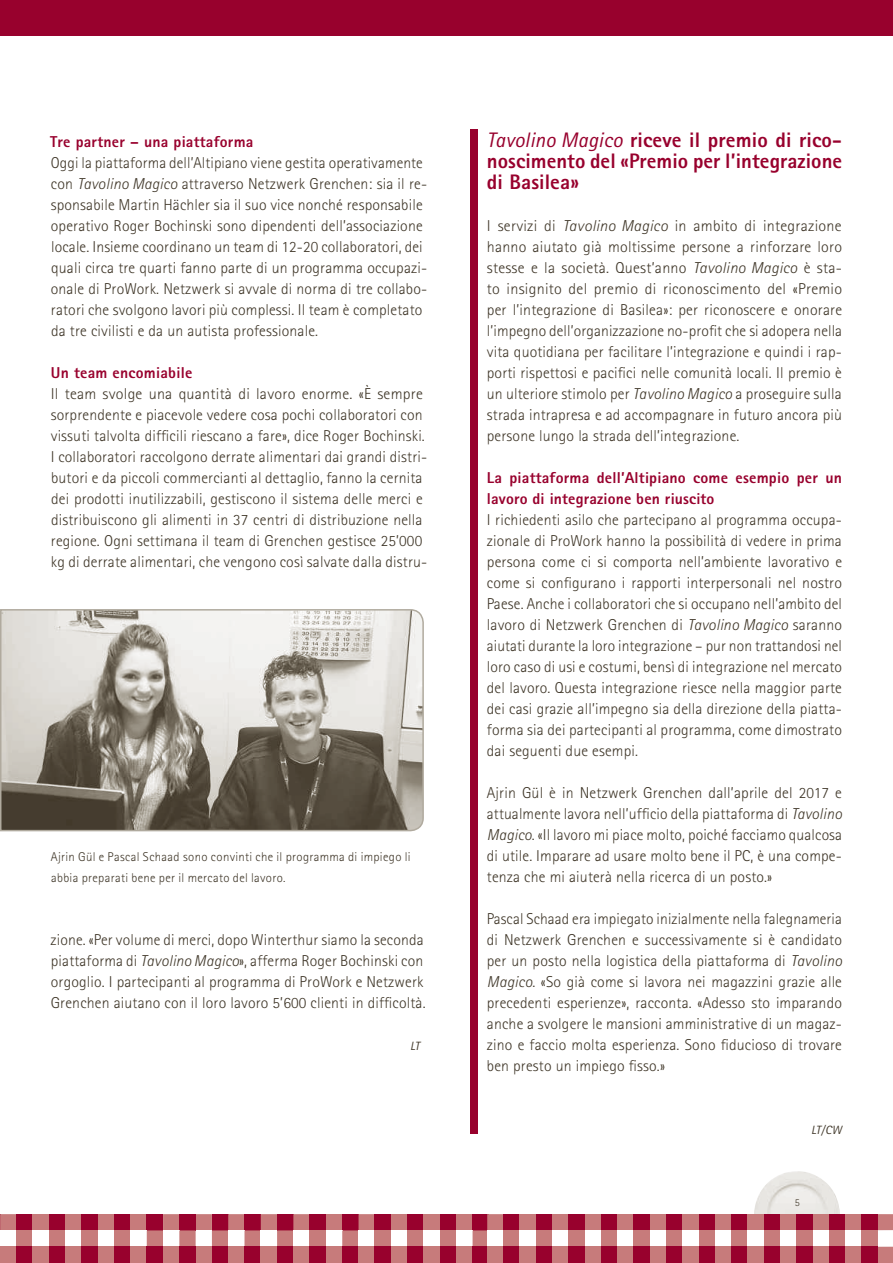
<style>
.page{position:relative;width:893px;height:1263px;background:#fff}
.page>*{position:absolute;margin:0;border:0;box-sizing:border-box;transform-origin:0 0}
.t1{font:21px/21px "AT Rotis Sans Serif Extra Bold OV BPUWJC";letter-spacing:.005em;color:#98012d;text-align:justify}
.t2{font:15.75px/21px "AT Rotis Sans Serif Light OV ZOUWJC";letter-spacing:.01em;color:#3f3628;text-align:justify}
.t3{font:15.75px/21px "AT Rotis Sans Serif Extra Bold OV BPUWJC";letter-spacing:.01em;color:#98012d}
.t4{font:12.75px/21px "AT Rotis Sans Serif Light OV ZOUWJC";letter-spacing:.025em;color:#3f3628}
.t5{font:12px "AT Rotis Sans Serif Italic OV CPUWJC";color:#3f3628}
.t6{font:10.5px "AT Rotis Sans Serif Light OV ZOUWJC";color:#3f3628}
.s1{font-family:"AT Rotis Sans Serif Light Italic OV APUWJC"}
.s2{font-family:"AT Rotis Sans Serif Italic OV CPUWJC"}
</style>
<div class="page">
<img style="left:754px;top:1171px;width:86px;height:43px">
<div style="left:503px;top:1214px;width:17px;height:16px;background:#98012d"></div>
<div style="left:503px;top:1230px;width:17px;height:17px;background:#c77b7b"></div>
<div style="left:520px;top:1214px;width:16px;height:16px;background:#c77b7b"></div>
<div style="left:536px;top:1214px;width:16px;height:16px;background:#98012d"></div>
<div style="left:536px;top:1230px;width:16px;height:17px;background:#c77b7b"></div>
<div style="left:552px;top:1214px;width:17px;height:16px;background:#c77b7b"></div>
<div style="left:569px;top:1214px;width:16px;height:16px;background:#98012d"></div>
<div style="left:569px;top:1230px;width:16px;height:17px;background:#c77b7b"></div>
<div style="left:585px;top:1214px;width:16px;height:16px;background:#c77b7b"></div>
<div style="left:601px;top:1214px;width:16px;height:16px;background:#98012d"></div>
<div style="left:601px;top:1230px;width:16px;height:17px;background:#c77b7b"></div>
<div style="left:617px;top:1214px;width:17px;height:16px;background:#c77b7b"></div>
<div style="left:634px;top:1214px;width:16px;height:16px;background:#98012d"></div>
<div style="left:634px;top:1230px;width:16px;height:17px;background:#c77b7b"></div>
<div style="left:650px;top:1214px;width:16px;height:16px;background:#c77b7b"></div>
<div style="left:666px;top:1214px;width:17px;height:16px;background:#98012d"></div>
<div style="left:666px;top:1230px;width:17px;height:17px;background:#c77b7b"></div>
<div style="left:683px;top:1214px;width:16px;height:16px;background:#c77b7b"></div>
<div style="left:699px;top:1214px;width:16px;height:16px;background:#98012d"></div>
<div style="left:699px;top:1230px;width:16px;height:17px;background:#c77b7b"></div>
<div style="left:715px;top:1214px;width:16px;height:16px;background:#c77b7b"></div>
<div style="left:731px;top:1214px;width:17px;height:16px;background:#98012d"></div>
<div style="left:731px;top:1230px;width:17px;height:17px;background:#c77b7b"></div>
<div style="left:748px;top:1214px;width:16px;height:16px;background:#c77b7b"></div>
<div style="left:764px;top:1214px;width:16px;height:16px;background:#98012d"></div>
<div style="left:764px;top:1230px;width:16px;height:17px;background:#c77b7b"></div>
<div style="left:780px;top:1214px;width:17px;height:16px;background:#c77b7b"></div>
<div style="left:797px;top:1214px;width:16px;height:16px;background:#98012d"></div>
<div style="left:797px;top:1230px;width:16px;height:17px;background:#c77b7b"></div>
<div style="left:813px;top:1214px;width:16px;height:16px;background:#c77b7b"></div>
<div style="left:829px;top:1214px;width:17px;height:16px;background:#98012d"></div>
<div style="left:829px;top:1230px;width:17px;height:17px;background:#c77b7b"></div>
<div style="left:846px;top:1214px;width:16px;height:16px;background:#c77b7b"></div>
<div style="left:862px;top:1214px;width:16px;height:16px;background:#98012d"></div>
<div style="left:862px;top:1230px;width:16px;height:17px;background:#c77b7b"></div>
<div style="left:878px;top:1214px;width:15px;height:16px;background:#c77b7b"></div>
<div style="left:503px;top:1247px;width:17px;height:16px;background:#98012d"></div>
<div style="left:520px;top:1247px;width:16px;height:16px;background:#c77b7b"></div>
<div style="left:536px;top:1247px;width:16px;height:16px;background:#98012d"></div>
<div style="left:552px;top:1247px;width:17px;height:16px;background:#c77b7b"></div>
<div style="left:569px;top:1247px;width:16px;height:16px;background:#98012d"></div>
<div style="left:585px;top:1247px;width:16px;height:16px;background:#c77b7b"></div>
<div style="left:601px;top:1247px;width:16px;height:16px;background:#98012d"></div>
<div style="left:617px;top:1247px;width:17px;height:16px;background:#c77b7b"></div>
<div style="left:634px;top:1247px;width:16px;height:16px;background:#98012d"></div>
<div style="left:650px;top:1247px;width:16px;height:16px;background:#c77b7b"></div>
<div style="left:666px;top:1247px;width:17px;height:16px;background:#98012d"></div>
<div style="left:683px;top:1247px;width:16px;height:16px;background:#c77b7b"></div>
<div style="left:699px;top:1247px;width:16px;height:16px;background:#98012d"></div>
<div style="left:715px;top:1247px;width:16px;height:16px;background:#c77b7b"></div>
<div style="left:731px;top:1247px;width:17px;height:16px;background:#98012d"></div>
<div style="left:748px;top:1247px;width:16px;height:16px;background:#c77b7b"></div>
<div style="left:764px;top:1247px;width:16px;height:16px;background:#98012d"></div>
<div style="left:780px;top:1247px;width:17px;height:16px;background:#c77b7b"></div>
<div style="left:797px;top:1247px;width:16px;height:16px;background:#98012d"></div>
<div style="left:813px;top:1247px;width:16px;height:16px;background:#c77b7b"></div>
<div style="left:829px;top:1247px;width:17px;height:16px;background:#98012d"></div>
<div style="left:846px;top:1247px;width:16px;height:16px;background:#c77b7b"></div>
<div style="left:862px;top:1247px;width:16px;height:16px;background:#98012d"></div>
<div style="left:878px;top:1247px;width:15px;height:16px;background:#c77b7b"></div>
<div style="left:0;top:0;width:893px;height:35px;background:#98012d"></div>
<svg style="left:0;top:609px;width:424px;height:223px;background:#a9a39b"></svg>
<div style="left:470px;top:129px;width:8px;height:1005px;background:#98012d"></div>
<svg style="left:0;top:1214px;width:503px;height:49px"></svg>
<p class="t3" style="left:50px;top:131px;width:205px">Tre partner – una piattaforma</p>
<p class="t2" style="left:51px;top:152px;width:378px;text-align:left">Oggi la piattaforma dell’Altipiano viene gestita operativamente con <span class="s1">Tavolino Magico</span> attraverso Netzwerk Grenchen: sia il re&shy;sponsabile Martin Hächler sia il suo vice nonché responsabile operativo Roger Bochinski sono dipendenti dell’associazione locale. Insieme coordinano un team di 12-20 collaboratori, dei quali circa tre quarti fanno parte di un programma occupazi&shy;onale di ProWork. Netzwerk si avvale di norma di tre collabo&shy;ratori che svolgono lavori più complessi. Il team è completato da tre civilisti e da un autista professionale.</p>
<p class="t3" style="left:51px;top:362px;width:143px">Un team encomiabile</p>
<p class="t2" style="left:51px;top:383px;width:378px;text-align:left">Il team svolge una quantità di lavoro enorme. «È sempre sorprendente e piacevole vedere cosa pochi collaboratori con vissuti talvolta difficili riescano a fare», dice Roger Bochinski.<br>I collaboratori raccolgono derrate alimentari dai grandi distri&shy;butori e da piccoli commercianti al dettaglio, fanno la cernita dei prodotti inutilizzabili, gestiscono il sistema delle merci e distribuiscono gli alimenti in 37 centri di distribuzione nella regione. Ogni settimana il team di Grenchen gestisce 25’000 kg di derrate alimentari, che vengono così salvate dalla distru-</p>
<p class="t4" style="left:51px;top:846px;width:361px">Ajrin Gül e Pascal Schaad sono convinti che il programma di impiego li abbia preparati bene per il mercato del lavoro.</p>
<p class="t2" style="left:51px;top:929px;width:377px;text-align:left">zione. «Per volume di merci, dopo Winterthur siamo la seconda piattaforma di <span class="s1">Tavolino Magico</span>», afferma Roger Bochinski con orgoglio. I partecipanti al programma di ProWork e Netzwerk Grenchen aiutano con il loro lavoro 5’600 clienti in difficoltà.</p>
<p class="t5" style="left:410px;top:1039px;width:11px">LT</p>
<h1 class="t1" style="left:487px;top:129px;width:357px"><span class="s2">Tavolino Magico</span> riceve il premio di rico&shy;noscimento del «Premio per l’integrazione di Basilea»</h1>
<p class="t2" style="left:487px;top:215px;width:357px">I servizi di <span class="s1">Tavolino Magico</span> in ambito di integrazione hanno aiutato già moltissime persone a rinforzare loro stesse e la società. Quest’anno <span class="s1">Tavolino Magico</span> è sta&shy;to insignito del premio di riconoscimento del «Premio per l’integrazione di Basilea»: per riconoscere e onorare l’impegno dell’organizzazione no-profit che si adopera nella vita quotidiana per facilitare l’integrazione e quindi i rap&shy;porti rispettosi e pacifici nelle comunità locali. Il premio è un ulteriore stimolo per <span class="s1">Tavolino Magico</span> a proseguire sulla strada intrapresa e ad accompagnare in futuro ancora più persone lungo la strada dell’integrazione.</p>
<p class="t3" style="left:487px;top:467px;width:357px">La piattaforma dell’Altipiano come esempio per un lavoro di integrazione ben riuscito</p>
<p class="t2" style="left:487px;top:509px;width:357px">I richiedenti asilo che partecipano al programma occupa&shy;zionale di ProWork hanno la possibilità di vedere in prima persona come ci si comporta nell’ambiente lavorativo e come si configurano i rapporti interpersonali nel nostro Paese. Anche i collaboratori che si occupano nell’ambito del lavoro di Netzwerk Grenchen di <span class="s1">Tavolino Magico</span> saranno aiutati durante la loro integrazione – pur non trattandosi nel loro caso di usi e costumi, bensì di integrazione nel mercato del lavoro. Questa integrazione riesce nella maggior parte dei casi grazie all’impegno sia della direzione della piatta&shy;forma sia dei partecipanti al programma, come dimostrato dai seguenti due esempi.</p>
<p class="t2" style="left:487px;top:782px;width:357px">Ajrin Gül è in Netzwerk Grenchen dall’aprile del 2017 e attualmente lavora nell’ufficio della piattaforma di <span class="s1">Tavolino Magico</span>. «Il lavoro mi piace molto, poiché facciamo qualcosa di utile. Imparare ad usare molto bene il PC, è una compe&shy;tenza che mi aiuterà nella ricerca di un posto.»</p>
<p class="t2" style="left:487px;top:908px;width:357px">Pascal Schaad era impiegato inizialmente nella falegnameria di Netzwerk Grenchen e successivamente si è candidato per un posto nella logistica della piattaforma di <span class="s1">Tavolino Magico</span>. «So già come si lavora nei magazzini grazie alle precedenti esperienze», racconta. «Adesso sto imparando anche a svolgere le mansioni amministrative di un magaz&shy;zino e faccio molta esperienza. Sono fiducioso di trovare ben presto un impiego fisso.»</p>
<p class="t5" style="left:811px;top:1123px;width:32px">LT/CW</p>
<p class="t6" style="left:795px;top:1196px;width:7px">5</p>
</div>
